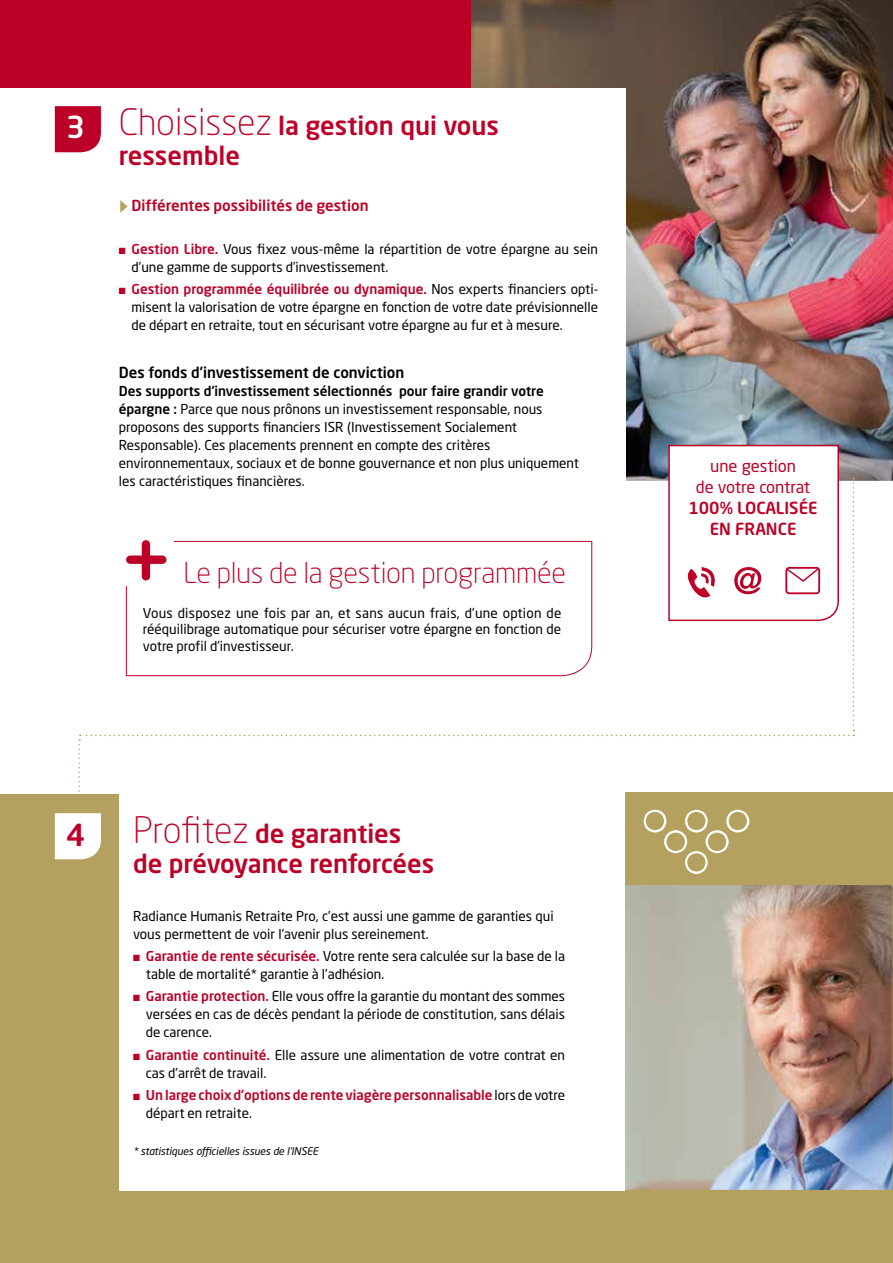
<style>
.page{position:relative;width:893px;height:1263px;background:#fff}
.page>*{position:absolute;margin:0;border:0;box-sizing:border-box;transform-origin:0 0}
.t1{font:178.5px "Simple Direction Arrows";color:#fff}
.t2{font:500 30px "Neo Sans Std";color:#bd0027}
.t3{font:300 28.5px "Neo Sans Std";letter-spacing:-.01em;color:#bd0027}
.t4{font:500 25.5px/30px "Neo Sans Std";color:#bd0027}
.t5{font:16.5px/21px "Neo Sans Std";color:#bd0027;text-align:center}
.t6{font:500 16.5px/21px "Neo Sans Std";color:#bd0027;text-align:center}
.t7{font:500 15px "Neo Sans Std";color:#000}
.t8{font:500 15px "Neo Sans Std";color:#bd0027}
.t9{font:13.5px/18px "Neo Sans Std";color:#000}
.t10{font:500 13.5px/18px "Neo Sans Std";color:#bd0027}
.t11{font:italic 10.5px "Neo Sans Std";letter-spacing:-.01em;color:#000}
.s1{font-size:30px;color:#fff}
.s2{font-weight:300;font-size:36px}
.s3{font-family:"Simple Direction Arrows";font-weight:400;font-size:21px;color:#b4a15f}
.s4{color:#bd0027}
.s5{font-weight:500;color:#bd0027}
.s6{font-weight:500}
.s7{font-weight:400;color:#000}
</style>
<div class="page">
<div style="left:0;top:795px;width:893px;height:468px;background:#b4a15f"></div>
<img style="left:471px;top:0;width:422px;height:481px">
<img style="left:625px;top:885px;width:268px;height:305px">
<div style="left:0;top:0;width:471px;height:89px;background:#bd0027"></div>
<div style="left:625px;top:792px;width:268px;height:93px;background:#b4a15f"></div>
<div style="left:0;top:88px;width:625px;height:399px;background:#fff"></div>
<svg style="left:55px;top:106px;width:46px;height:46px;background:#bf0a2f"></svg>
<div style="left:120px;top:792px;width:505px;height:399px;background:#fff"></div>
<svg style="left:55px;top:444px;width:799px;height:695px"></svg>
<h3 class="t4" style="left:119px;top:110px;width:382px;text-indent:-53px"><span class="s1">3</span> <span class="s2">Choisissez</span> la gestion qui vous ressemble</h3>
<p class="t8" style="left:119px;top:196px;width:251px"><span class="s3">g</span>Différentes possibilités de gestion</p>
<p class="t9" style="left:132px;top:239px;width:468px;text-indent:-13px"><span class="s4">■</span> <span class="s5">Gestion Libre.</span> Vous fixez vous-même la répartition de votre épargne au sein d’une gamme de supports d’investissement.</p>
<p class="t9" style="left:132px;top:280px;width:468px;text-align:justify;text-indent:-13px"><span class="s4">■</span> <span class="s5">Gestion programmée équilibrée ou dynamique.</span> Nos experts financiers opti&shy;misent la valorisation de votre épargne en fonction de votre date prévisionnelle de départ en retraite, tout en sécurisant votre épargne au fur et à mesure.</p>
<p class="t7" style="left:119px;top:363px;width:287px">Des fonds d’investissement de conviction</p>
<p class="t9" style="left:119px;top:382px;width:462px"><span class="s6">Des supports d’investissement sélectionnés pour faire grandir votre épargne :</span> Parce que nous prônons un investissement responsable, nous proposons des supports financiers ISR (Investissement Socialement Responsable). Ces placements prennent en compte des critères environnementaux, sociaux et de bonne gouvernance et non plus uniquement les caractéristiques financières.</p>
<h3 class="t3" style="left:183px;top:556px;width:384px">Le plus de la gestion programmée</h3>
<p class="t9" style="left:143px;top:604px;width:420px;line-height:16.5px;text-align:justify">Vous disposez une fois par an, et sans aucun frais, d’une option de rééquilibrage automatique pour sécuriser votre épargne en fonction de votre profil d’investisseur.</p>
<p class="t5" style="left:696px;top:455px;width:116px">une gestion<br>de votre contrat</p>
<p class="t6" style="left:688px;top:497px;width:131px">100% LOCALISÉE<br>EN FRANCE</p>
<h2 class="t2" style="left:66px;top:815px;width:20px">4</h2>
<h3 class="t4" style="left:133px;top:818px;width:303px"><span class="s2">Profitez</span> de garanties de prévoyance renforcées</h3>
<p class="t9" style="left:133px;top:907px;width:422px">Radiance Humanis Retraite Pro, c’est aussi une gamme de garanties qui vous permettent de voir l’avenir plus sereinement.</p>
<p class="t9" style="left:146px;top:947px;width:421px;text-indent:-13px"><span class="s4">■</span> <span class="s5">Garantie de rente sécurisée.</span> Votre rente sera calculée sur la base de la table de mortalité* garantie à l’adhésion.</p>
<p class="t9" style="left:146px;top:987px;width:421px;text-align:justify;text-indent:-13px"><span class="s4">■</span> <span class="s5">Garantie protection.</span> Elle vous offre la garantie du montant des sommes versées en cas de décès pendant la période de constitution, sans délais de carence.</p>
<p class="t9" style="left:146px;top:1045px;width:421px;text-indent:-13px"><span class="s4">■</span> <span class="s5">Garantie continuité.</span> Elle assure une alimentation de votre contrat en cas d’arrêt de travail.</p>
<p class="t10" style="left:146px;top:1086px;width:421px;text-indent:-13px">■ Un large choix d’options de rente viagère personnalisable <span class="s7">lors de votre départ en retraite.</span></p>
<p class="t11" style="left:133px;top:1145px;width:187px">* statistiques officielles issues de l’INSEE</p>
<h1 class="t1" style="left:786px;top:795px;width:91px;rotate:90deg">W</h1>
</div>
